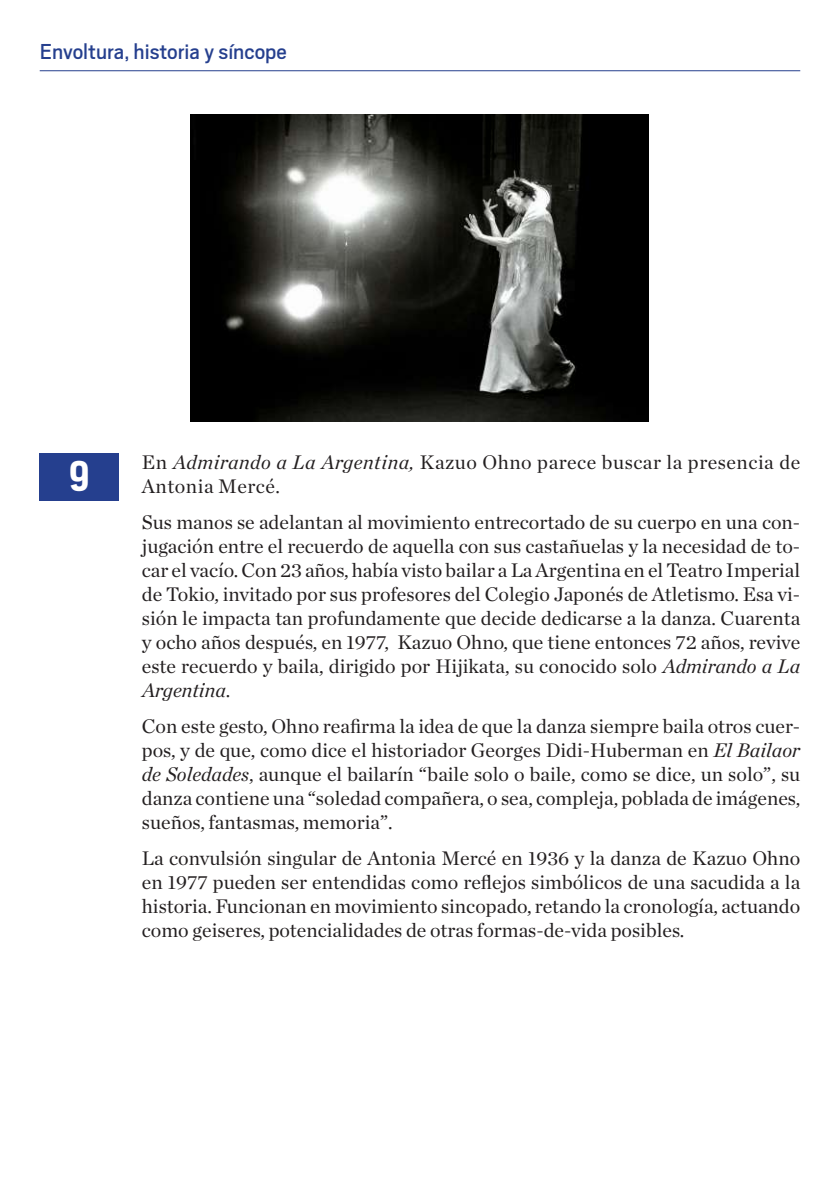
<style>
.page{position:relative;width:840px;height:1191px;background:#fff}
.page>*{position:absolute;margin:0;border:0;box-sizing:border-box;transform-origin:0 0}
.t1{font:700 48px "Scout Cond";color:#fff}
.t2{font:24px "Scout";color:#253f8e}
.t3{font:20px/24px "Chronicle Deck";color:#231f20;text-align:justify}
.t4{font:20px/24px "Chronicle Deck";letter-spacing:.025em;color:#231f20}
.s1{font-style:italic}
</style>
<div class="page">
<hr style="left:40px;top:70px;width:759px;height:1px;background:#253f8e">
<img style="left:190px;top:115px;width:458px;height:307px">
<div style="left:40px;top:453px;width:79px;height:47px;background:#253f8e"></div>
<p class="t2" style="left:40px;top:36px;width:248px">Envoltura, historia y síncope</p>
<h1 class="t1" style="left:69px;top:445px;width:21px">9</h1>
<p class="t4" style="left:142px;top:449px;width:659px">En <span class="s1">Admirando a La Argentina,</span> Kazuo Ohno parece buscar la presencia de<br>Antonia Mercé.</p>
<p class="t3" style="left:142px;top:509px;width:659px">Sus manos se adelantan al movimiento entrecortado de su cuerpo en una con&shy;jugación entre el recuerdo de aquella con sus castañuelas y la necesidad de to&shy;car el vacío. Con 23 años, había visto bailar a La Argentina en el Teatro Imperial de Tokio, invitado por sus profesores del Colegio Japonés de Atletismo. Esa vi&shy;sión le impacta tan profundamente que decide dedicarse a la danza. Cuarenta y ocho años después, en 1977, Kazuo Ohno, que tiene entonces 72 años, revive este recuerdo y baila, dirigido por Hijikata, su conocido solo <span class="s1">Admirando a La Argentina</span>.</p>
<p class="t3" style="left:142px;top:713px;width:659px">Con este gesto, Ohno reafirma la idea de que la danza siempre baila otros cuer&shy;pos, y de que, como dice el historiador Georges Didi-Huberman en <span class="s1">El Bailaor de Soledades</span>, aunque el bailarín “baile solo o baile, como se dice, un solo”, su danza contiene una “soledad compañera, o sea, compleja, poblada de imágenes, sueños, fantasmas, memoria”.</p>
<p class="t3" style="left:142px;top:845px;width:659px">La convulsión singular de Antonia Mercé en 1936 y la danza de Kazuo Ohno en 1977 pueden ser entendidas como reflejos simbólicos de una sacudida a la historia. Funcionan en movimiento sincopado, retando la cronología, actuando como geiseres, potencialidades de otras formas-de-vida posibles.</p>
</div>
